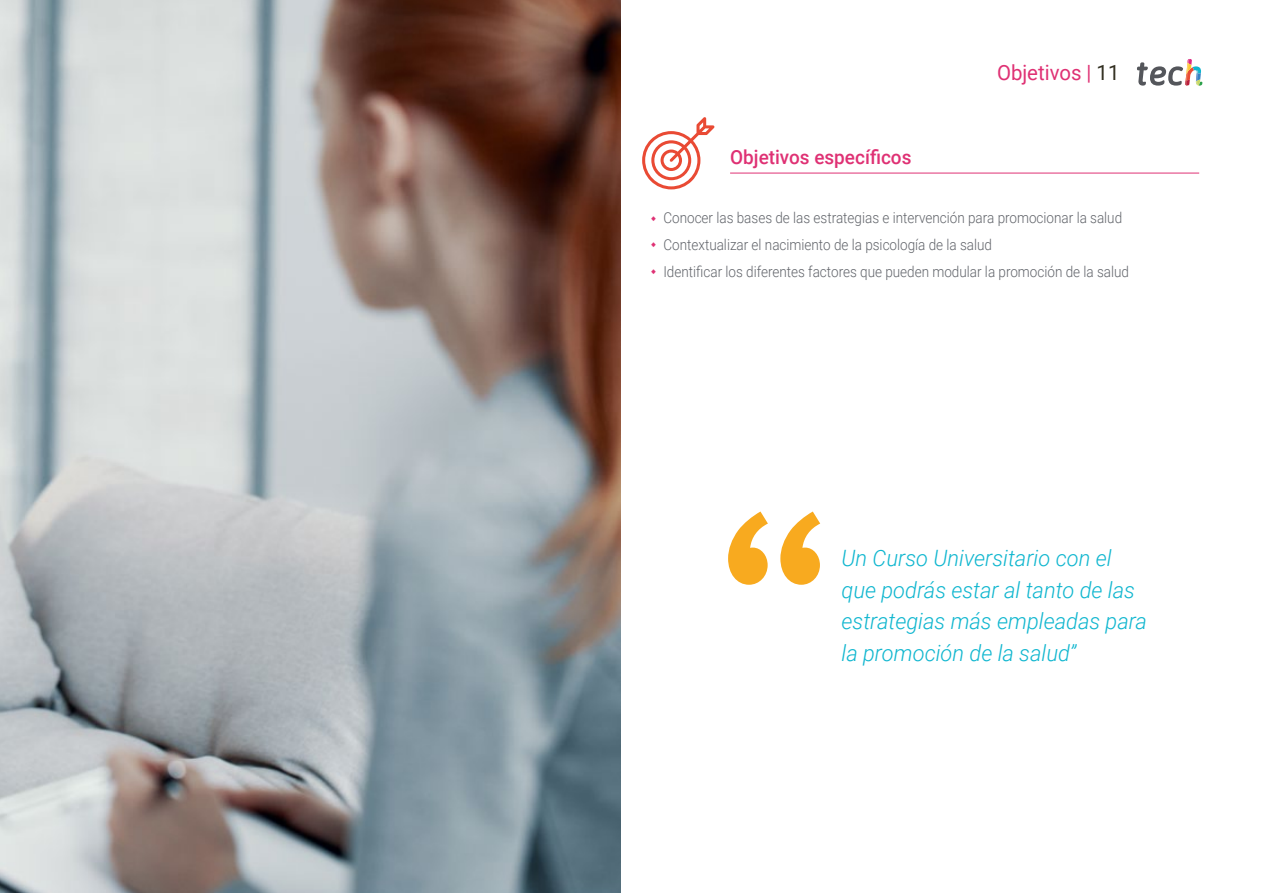
<style>
.page{position:relative;width:1263px;height:893px;background:#fff}
.page>*{position:absolute;margin:0;border:0;box-sizing:border-box;transform-origin:0 0}
.t1{font:italic 300 22.5px/31.5px "Roboto";color:#0fb6cf}
.t2{font:21px "Roboto";color:#df3174}
.t3{font:500 19.5px "Roboto";color:#df3174}
.t4{font:300 15px/26.7px "Roboto";color:#61646a;scale:.9 1}
.s1{color:#312e20}
</style>
<div class="page">
<hr style="left:730px;top:173px;width:469px;height:1px;background:#df3174">
<svg style="left:642px;top:117px;width:72px;height:72px"></svg>
<img style="left:0;top:0;width:621px;height:893px">
<svg style="left:728px;top:511px;width:92px;height:74px"></svg>
<svg style="left:1137px;top:59px;width:65px;height:27px"></svg>
<h3 class="t3" style="left:730px;top:144px;width:183px">Objetivos específicos</h3>
<h2 class="t2" style="left:997px;top:57px;width:124px">Objetivos | <span class="s1">11</span></h2>
<p class="t4" style="left:663px;top:204px;width:519px">Conocer las bases de las estrategias e intervención para promocionar la salud<br>Contextualizar el nacimiento de la psicología de la salud<br>Identificar los diferentes factores que pueden modular la promoción de la salud</p>
<h1 class="t1" style="left:841px;top:541px;width:307px">Un Curso Universitario con el que podrás estar al tanto de las estrategias más empleadas para la promoción de la salud”</h1>
</div>
